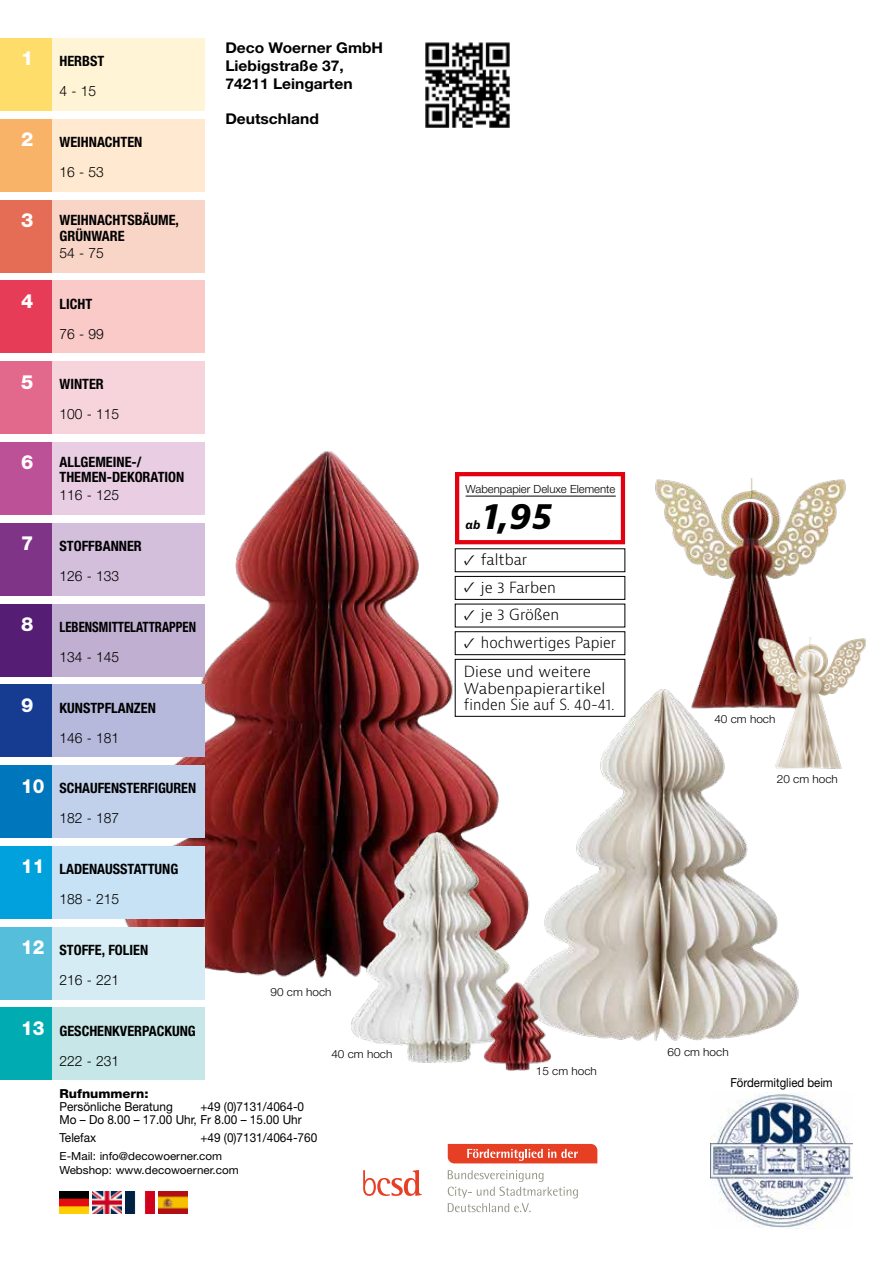
<style>
.page{position:relative;width:893px;height:1263px;background:#fff}
.page>*{position:absolute;margin:0;border:0;box-sizing:border-box;transform-origin:0 0}
.t1{font:italic 700 36px "Bernina Sans";color:#000}
.t2{font:800 19.5px "Helvetica Neue LT Std";color:#fff}
.t3{font:800 19.5px "Helvetica Neue LT Std";color:#fff;scale:.95 1}
.t4{font:300 15px/16.5px "Bernina Sans";color:#000;scale:1.05 1}
.t5{font:300 15px/29.2px "Bernina Sans";color:#000;scale:.96 1}
.t6{font:300 15px "Bernina Sans";color:#000}
.t7{font:700 14.85px/17.9px "Helvetica Neue LT Std";color:#000;scale:1.05 1}
.t8{font:700 condensed 14.25px/16.5px "Helvetica Neue LT Std";color:#000}
.t9{font:300 14.25px "Helvetica Neue LT Std";color:#000}
.t10{font:700 condensed 14.25px "Helvetica Neue LT Std";color:#000;scale:.9 1}
.t11{font:12.45px/13.4px "Helvetica Neue LT Std";color:#000;text-align:right;scale:.95 1}
.t12{font:12.45px "Helvetica Neue LT Std";color:#000;scale:.92 1}
.t13{font:800 12.45px "Helvetica Neue LT Std";color:#000;scale:1.05 1}
.t14{font:300 11.25px "Helvetica Neue LT Std";color:#000;scale:1.05 1}
.t15{font:300 11.25px "Helvetica Neue LT Std";color:#000}
.t16{font:italic 700 11.25px "Bernina Sans";color:#000}
.t17{font:11.1px/13.4px "Helvetica Neue LT Std";color:#000;scale:1.05 1}
.s1{font-family:"Arno Pro Light Display";font-weight:400;font-size:18px}
</style>
<div class="page">
<img style="left:425px;top:43px;width:85px;height:85px">
<img style="left:115px;top:446px;width:425px;height:537px">
<hr style="left:892px;top:838px;width:1px;height:340px;background:#000">
<hr style="left:892px;top:155px;width:1px;height:113px;background:#000">
<div style="left:51px;top:38px;width:153px;height:73px;background:#fff5d6"></div>
<div style="left:51px;top:119px;width:153px;height:72px;background:#ffe9d1"></div>
<div style="left:51px;top:200px;width:153px;height:72px;background:#f9d5c7"></div>
<div style="left:51px;top:281px;width:153px;height:72px;background:#f9cac8"></div>
<div style="left:51px;top:361px;width:153px;height:73px;background:#f7d4dc"></div>
<div style="left:51px;top:442px;width:153px;height:72px;background:#e9cde3"></div>
<div style="left:51px;top:523px;width:153px;height:72px;background:#d3bedb"></div>
<div style="left:51px;top:604px;width:153px;height:72px;background:#c0afd0"></div>
<div style="left:51px;top:685px;width:153px;height:72px;background:#b7b9dc"></div>
<div style="left:51px;top:765px;width:153px;height:73px;background:#c2d1eb"></div>
<div style="left:51px;top:846px;width:153px;height:72px;background:#c7e1f5"></div>
<div style="left:51px;top:927px;width:153px;height:72px;background:#d5ecf4"></div>
<div style="left:51px;top:1008px;width:153px;height:72px;background:#c6e6e8"></div>
<div style="left:0;top:38px;width:51px;height:73px;background:#ffdd6a"></div>
<div style="left:0;top:119px;width:51px;height:72px;background:#f9b368"></div>
<div style="left:0;top:200px;width:51px;height:72px;background:#e66d55"></div>
<div style="left:0;top:281px;width:51px;height:72px;background:#e73c57"></div>
<div style="left:0;top:361px;width:51px;height:73px;background:#e2688c"></div>
<div style="left:0;top:442px;width:51px;height:72px;background:#bd5198"></div>
<div style="left:0;top:523px;width:51px;height:72px;background:#803488"></div>
<div style="left:0;top:604px;width:51px;height:72px;background:#551e74"></div>
<div style="left:0;top:685px;width:51px;height:72px;background:#163c91"></div>
<div style="left:0;top:765px;width:51px;height:73px;background:#0077bc"></div>
<div style="left:0;top:846px;width:51px;height:72px;background:#00a1dc"></div>
<div style="left:0;top:927px;width:51px;height:72px;background:#55bedb"></div>
<div style="left:0;top:1008px;width:51px;height:72px;background:#00acb1"></div>
<img style="left:711px;top:1093px;width:141px;height:136px">
<img style="left:60px;top:1192px;width:29px;height:21px">
<img style="left:159px;top:1192px;width:29px;height:21px">
<img style="left:126px;top:1192px;width:29px;height:21px">
<img style="left:93px;top:1192px;width:29px;height:21px">
<svg style="left:363px;top:1170px;width:59px;height:26px"></svg>
<svg style="left:448px;top:1170px;width:130px;height:42px"></svg>
<svg style="left:448px;top:1144px;width:149px;height:19px;background:#ea5841"></svg>
<img style="left:514px;top:687px;width:290px;height:354px">
<div style="left:455px;top:472px;width:170px;height:72px;background:#fff;border:4px solid #e30010"></div>
<hr style="left:466px;top:496px;width:150px;height:1px;background:#000">
<img style="left:347px;top:832px;width:184px;height:231px">
<img style="left:481px;top:983px;width:73px;height:87px">
<img style="left:651px;top:478px;width:195px;height:231px">
<img style="left:752px;top:638px;width:114px;height:130px">
<div style="left:455px;top:604px;width:170px;height:23px;background:#fff"></div>
<div style="left:455px;top:549px;width:170px;height:23px;background:#fff"></div>
<div style="left:455px;top:576px;width:170px;height:23px;background:#fff"></div>
<div style="left:455px;top:576px;width:170px;height:24px;border:1px solid #000"></div>
<div style="left:455px;top:632px;width:170px;height:23px;background:#fff"></div>
<div style="left:455px;top:631px;width:170px;height:24px;border:1px solid #000"></div>
<div style="left:455px;top:659px;width:170px;height:57px;background:#fff"></div>
<div style="left:455px;top:659px;width:170px;height:57px;border:1px solid #000"></div>
<h2 class="t2" style="left:21px;top:47px;width:14px">1</h2>
<p class="t8" style="left:60px;top:53px;width:46px">HERBST</p>
<p class="t9" style="left:60px;top:83px;width:38px">4 - 15</p>
<p class="t7" style="left:225px;top:39px;width:152px">Deco Woerner GmbH<br>Liebigstraße 37,<br>74211 Leingarten</p>
<p class="t7" style="left:225px;top:110px;width:91px">Deutschland</p>
<h2 class="t2" style="left:21px;top:128px;width:14px">2</h2>
<p class="t8" style="left:60px;top:133px;width:84px">WEIHNACHTEN</p>
<p class="t9" style="left:60px;top:163px;width:46px">16 - 53</p>
<h2 class="t2" style="left:21px;top:208px;width:14px">3</h2>
<p class="t8" style="left:60px;top:211px;width:121px">WEIHNACHTSBÄUME,<br>GRÜNWARE</p>
<p class="t9" style="left:60px;top:244px;width:46px">54 - 75</p>
<h2 class="t2" style="left:21px;top:289px;width:14px">4</h2>
<p class="t8" style="left:60px;top:295px;width:34px">LICHT</p>
<p class="t9" style="left:60px;top:325px;width:46px">76 - 99</p>
<h2 class="t2" style="left:21px;top:370px;width:14px">5</h2>
<p class="t8" style="left:60px;top:376px;width:46px">WINTER</p>
<p class="t9" style="left:60px;top:406px;width:61px">100 - 115</p>
<h2 class="t2" style="left:21px;top:451px;width:14px">6</h2>
<p class="t8" style="left:60px;top:454px;width:126px;line-height:15px">ALLGEMEINE-/<br>THEMEN-DEKORATION</p>
<p class="t9" style="left:60px;top:486px;width:61px">116 - 125</p>
<p class="t15" style="left:466px;top:482px;width:151px">Wabenpapier Deluxe Elemente</p>
<p class="t16" style="left:466px;top:517px;width:16px">ab</p>
<h1 class="t1" style="left:483px;top:492px;width:71px">1,95</h1>
<h2 class="t2" style="left:21px;top:532px;width:14px">7</h2>
<p class="t8" style="left:60px;top:537px;width:84px">STOFFBANNER</p>
<p class="t9" style="left:60px;top:567px;width:61px">126 - 133</p>
<p class="t6" style="left:464px;top:549px;width:65px"><span class="s1">✓</span> faltbar</p>
<p class="t6" style="left:464px;top:577px;width:94px"><span class="s1">✓</span> je 3 Farben</p>
<h2 class="t2" style="left:21px;top:612px;width:14px">8</h2>
<p class="t10" style="left:60px;top:618px;width:153px">LEBENSMITTELATTRAPPEN</p>
<p class="t6" style="left:464px;top:605px;width:97px"><span class="s1">✓</span> je 3 Größen</p>
<h2 class="t2" style="left:21px;top:693px;width:14px">9</h2>
<p class="t9" style="left:60px;top:648px;width:61px">134 - 145</p>
<p class="t8" style="left:60px;top:699px;width:98px">KUNSTPFLANZEN</p>
<p class="t5" style="left:464px;top:628px;width:160px"><span class="s1">✓</span> hochwertiges Papier<br>Diese und weitere</p>
<p class="t4" style="left:464px;top:680px;width:145px">Wabenpapierartikel finden Sie auf S. 40-41.</p>
<p class="t14" style="left:714px;top:712px;width:60px">40 cm hoch</p>
<p class="t9" style="left:60px;top:729px;width:61px">146 - 181</p>
<h2 class="t3" style="left:21px;top:774px;width:26px">10</h2>
<p class="t8" style="left:60px;top:780px;width:138px">SCHAUFENSTERFIGUREN</p>
<p class="t14" style="left:777px;top:772px;width:60px">20 cm hoch</p>
<p class="t9" style="left:60px;top:810px;width:61px">182 - 187</p>
<h2 class="t3" style="left:21px;top:855px;width:26px">11</h2>
<p class="t8" style="left:60px;top:861px;width:120px">LADENAUSSTATTUNG</p>
<p class="t9" style="left:60px;top:890px;width:61px">188 - 215</p>
<h2 class="t3" style="left:21px;top:936px;width:26px">12</h2>
<p class="t8" style="left:60px;top:941px;width:90px">STOFFE, FOLIEN</p>
<p class="t9" style="left:60px;top:971px;width:61px">216 - 221</p>
<p class="t14" style="left:271px;top:985px;width:60px">90 cm hoch</p>
<h2 class="t3" style="left:21px;top:1016px;width:26px">13</h2>
<p class="t8" style="left:60px;top:1022px;width:138px">GESCHENKVERPACKUNG</p>
<p class="t9" style="left:60px;top:1052px;width:61px">222 - 231</p>
<p class="t14" style="left:331px;top:1047px;width:60px">40 cm hoch</p>
<p class="t14" style="left:536px;top:1064px;width:60px">15 cm hoch</p>
<p class="t14" style="left:668px;top:1045px;width:60px">60 cm hoch</p>
<p class="t13" style="left:60px;top:1086px;width:86px">Rufnummern:</p>
<p class="t11" style="left:60px;top:1099px;width:121px">Persönliche Beratung</p>
<p class="t11" style="left:60px;top:1099px;width:259px">+49 (0)7131/4064-0<br>Mo – Do 8.00 – 17.00 Uhr, Fr 8.00 – 15.00 Uhr</p>
<p class="t11" style="left:60px;top:1130px;width:40px">Telefax</p>
<p class="t11" style="left:200px;top:1130px;width:125px">+49 (0)7131/4064-760</p>
<p class="t17" style="left:60px;top:1149px;width:172px">E-Mail: info@decowoerner.com<br>Webshop: www.decowoerner.com</p>
<p class="t12" style="left:730px;top:1075px;width:113px">Fördermitglied beim</p>
</div>
